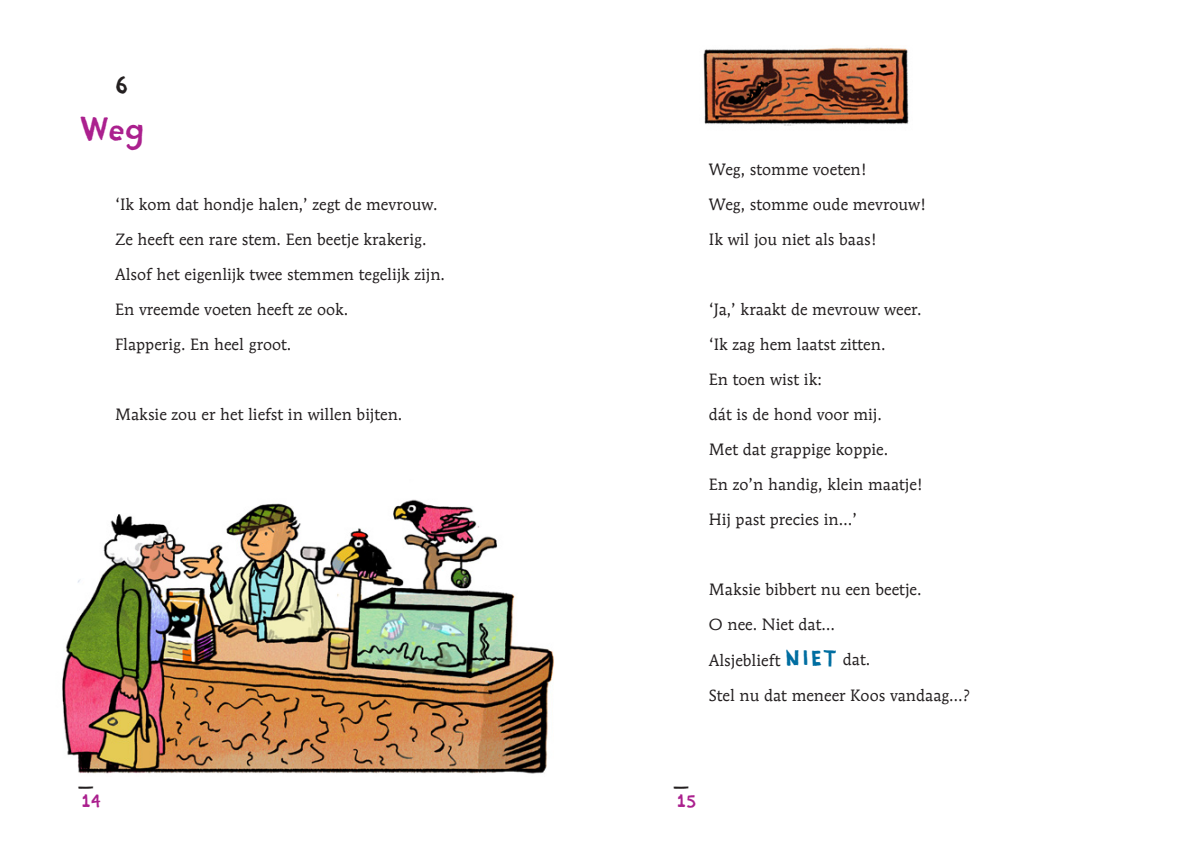
<style>
.page{position:relative;width:1191px;height:851px;background:#fff}
.page>*{position:absolute;margin:0;border:0;box-sizing:border-box;transform-origin:0 0}
.t1{font:37.5px "Handy Sans";color:#ab208e}
.t2{font:25px "Handy Sans";color:#231f20}
.t3{font:18.75px "Handy Sans";color:#ab208e}
.t4{font:18.75px "Handy Sans";color:#231f20;scale:1.5 1}
.t5{font:16.25px/35px "Mendoza Roman";color:#231f20}
.s1{font-family:"Handy Sans";font-size:23.75px;color:#006ea1}
</style>
<div class="page">
<img style="left:62px;top:499px;width:492px;height:275px">
<img style="left:703px;top:47px;width:206px;height:79px">
<h2 class="t2" style="left:115px;top:69px;width:15px">6</h2>
<h1 class="t1" style="left:80px;top:104px;width:66px">Weg</h1>
<p class="t5" style="left:115px;top:187px;width:331px">‘Ik kom dat hondje halen,’ zegt de mevrouw.<br>Ze heeft een rare stem. Een beetje krakerig.<br>Alsof het eigenlijk twee stemmen tegelijk zijn.<br>En vreemde voeten heeft ze ook.<br>Flapperig. En heel groot.</p>
<p class="t5" style="left:115px;top:397px;width:289px">Maksie zou er het liefst in willen bijten.</p>
<p class="t4" style="left:80px;top:766px;width:10px">_</p>
<p class="t3" style="left:81px;top:789px;width:21px">14</p>
<p class="t5" style="left:709px;top:152px;width:219px">Weg, stomme voeten!<br>Weg, stomme oude mevrouw!<br>Ik wil jou niet als baas!</p>
<p class="t5" style="left:709px;top:292px;width:216px">‘Ja,’ kraakt de mevrouw weer. ‘Ik zag hem laatst zitten.<br>En toen wist ik:<br>dát is de hond voor mij.<br>Met dat grappige koppie.<br>En zo’n handig, klein maatje!<br>Hij past precies in…’</p>
<p class="t5" style="left:709px;top:572px;width:263px">Maksie bibbert nu een beetje.<br>O nee. Niet dat…<br>Alsjeblieft <span class="s1">NIET</span> dat.<br>Stel nu dat meneer Koos vandaag…?</p>
<p class="t4" style="left:675px;top:766px;width:10px">_</p>
<p class="t3" style="left:676px;top:789px;width:21px">15</p>
</div>
